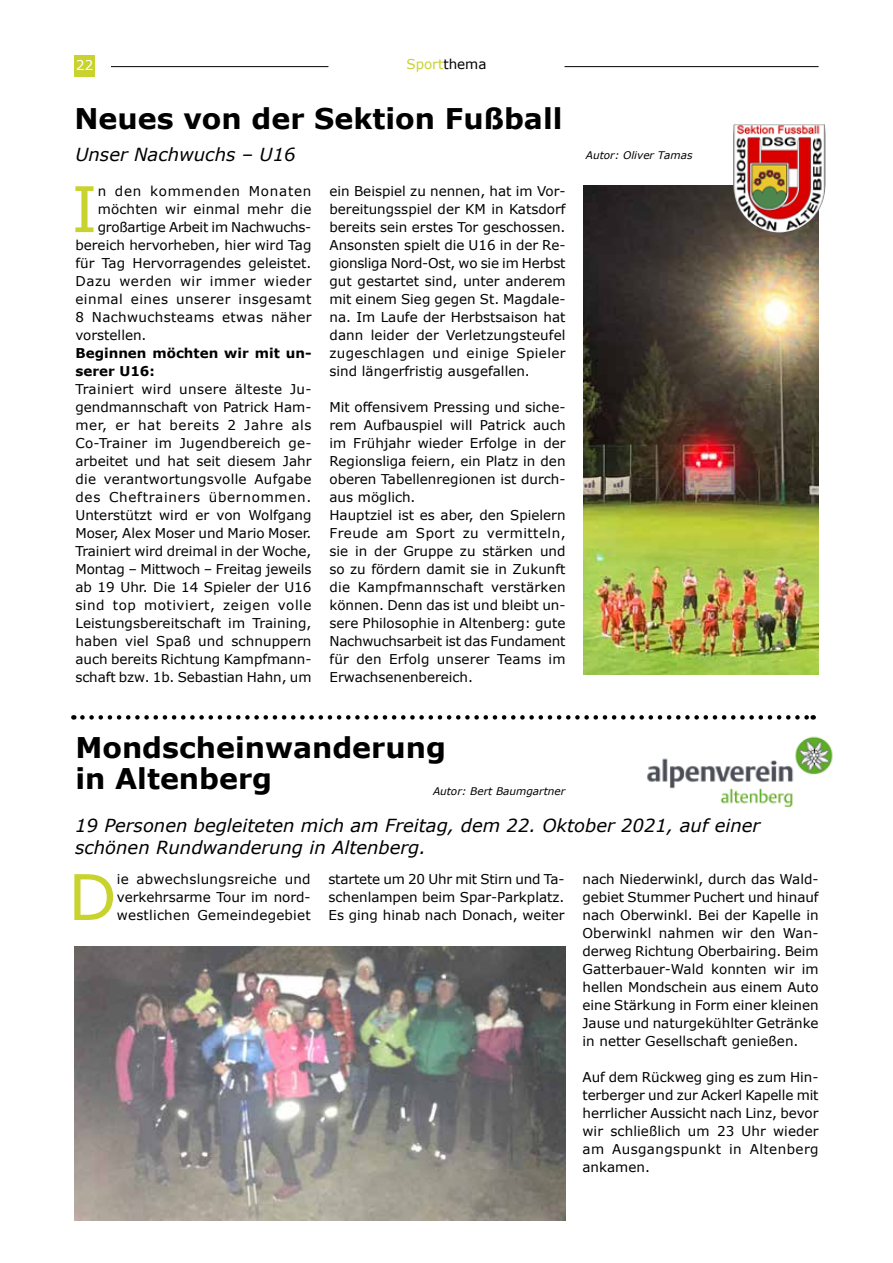
<style>
.page{position:relative;width:893px;height:1263px;background:#fff}
.page>*{position:absolute;margin:0;border:0;box-sizing:border-box;transform-origin:0 0}
.t1{font:63px "Verdana";color:#c8d32d}
.t2{font:700 28.5px/31.5px "Verdana";color:#000}
.t3{font:italic 18px/22.5px "Verdana";color:#000}
.t4{font:13.5px/18px "Verdana";color:#000;text-align:justify}
.t5{font:700 13.5px/18px "Verdana";color:#000}
.t6{font:13.5px "Verdana";letter-spacing:.035em;color:#000}
.t7{font:13.5px "Verdana";letter-spacing:.03em;color:#000}
.t8{font:13.5px "Verdana";letter-spacing:.04em;color:#000}
.t9{font:13.5px "Verdana";letter-spacing:.055em;color:#000}
.t10{font:13.5px "Verdana";color:#c8d32d}
.t11{font:13.5px "Verdana";color:#fff}
.t12{font:italic 10.5px "Verdana";color:#000}
.s1{color:#000}
</style>
<div class="page">
<div style="left:74px;top:56px;width:21px;height:21px;background:#c8d32d"></div>
<hr style="left:111px;top:66px;width:217px;height:1px;background:#000">
<hr style="left:564px;top:66px;width:255px;height:1px;background:#000">
<img style="left:647px;top:736px;width:186px;height:72px">
<img style="left:583px;top:186px;width:236px;height:488px">
<img style="left:733px;top:124px;width:93px;height:109px">
<img style="left:74px;top:946px;width:491px;height:274px">
<svg style="left:82px;top:715px;width:732px;height:5px"></svg>
<p class="t11" style="left:76px;top:56px;width:19px">22</p>
<p class="t10" style="left:406px;top:55px;width:82px">Sport<span class="s1">thema</span></p>
<h2 class="t2" style="left:74px;top:103px;width:490px">Neues von der Sektion Fußball</h2>
<h3 class="t3" style="left:75px;top:143px;width:222px">Unser Nachwuchs – U16</h3>
<h1 class="t1" style="left:71px;top:166px;width:28px">I</h1>
<p class="t9" style="left:98px;top:182px;width:215px">n den kommenden Monaten</p>
<p class="t4" style="left:98px;top:200px;width:215px">möchten wir einmal mehr die</p>
<p class="t4" style="left:98px;top:218px;width:215px">großartige Arbeit im Nachwuchs-</p>
<p class="t4" style="left:75px;top:236px;width:238px">bereich hervorheben, hier wird Tag</p>
<p class="t4" style="left:75px;top:254px;width:238px">für Tag Hervorragendes geleistet.</p>
<p class="t8" style="left:75px;top:272px;width:238px">Dazu werden wir immer wieder</p>
<p class="t6" style="left:75px;top:290px;width:238px">einmal eines unserer insgesamt</p>
<p class="t7" style="left:75px;top:308px;width:238px">8 Nachwuchsteams etwas näher</p>
<p class="t4" style="left:75px;top:326px;width:73px">vorstellen.</p>
<p class="t5" style="left:75px;top:344px;width:238px">Beginnen möchten wir mit un&shy;serer U16:</p>
<p class="t4" style="left:75px;top:380px;width:238px">Trainiert wird unsere älteste Ju&shy;gendmannschaft von Patrick Ham&shy;mer, er hat bereits 2 Jahre als Co-Trainer im Jugendbereich ge&shy;arbeitet und hat seit diesem Jahr die verantwortungsvolle Aufgabe des Cheftrainers übernommen.<br>Unterstützt wird er von Wolfgang Moser, Alex Moser und Mario Moser.<br>Trainiert wird dreimal in der Woche, Montag – Mittwoch – Freitag jeweils ab 19 Uhr. Die 14 Spieler der U16 sind top motiviert, zeigen volle Leistungsbereitschaft im Training, haben viel Spaß und schnuppern auch bereits Richtung Kampfmann&shy;schaft bzw. 1b. Sebastian Hahn, um</p>
<p class="t4" style="left:329px;top:182px;width:238px">ein Beispiel zu nennen, hat im Vor&shy;bereitungsspiel der KM in Katsdorf bereits sein erstes Tor geschossen.<br>Ansonsten spielt die U16 in der Re&shy;gionsliga Nord-Ost, wo sie im Herbst gut gestartet sind, unter anderem mit einem Sieg gegen St. Magdale&shy;na. Im Laufe der Herbstsaison hat dann leider der Verletzungsteufel zugeschlagen und einige Spieler sind längerfristig ausgefallen.</p>
<p class="t4" style="left:329px;top:398px;width:238px;text-align:left">Mit offensivem Pressing und siche&shy;rem Aufbauspiel will Patrick auch im Frühjahr wieder Erfolge in der<br>Regionsliga feiern, ein Platz in den oberen Tabellenregionen ist durch&shy;aus möglich.<br>Hauptziel ist es aber, den Spielern<br>Freude am Sport zu vermitteln, sie in der Gruppe zu stärken und so zu fördern damit sie in Zukunft die Kampfmannschaft verstärken können. Denn das ist und bleibt un&shy;sere Philosophie in Altenberg: gute<br>Nachwuchsarbeit ist das Fundament für den Erfolg unserer Teams im<br>Erwachsenenbereich.</p>
<p class="t12" style="left:586px;top:148px;width:108px">Autor: Oliver Tamas</p>
<h2 class="t2" style="left:75px;top:731px;width:372px">Mondscheinwanderung in Altenberg</h2>
<h3 class="t3" style="left:75px;top:814px;width:686px">19 Personen begleiteten mich am Freitag, dem 22. Oktober 2021, auf einer schönen Rundwanderung in Altenberg.</h3>
<p class="t12" style="left:433px;top:783px;width:134px">Autor: Bert Baumgartner</p>
<h1 class="t1" style="left:68px;top:854px;width:50px">D</h1>
<p class="t4" style="left:117px;top:870px;width:195px">ie abwechslungsreiche und verkehrsarme Tour im nord&shy;westlichen Gemeindegebiet</p>
<p class="t4" style="left:328px;top:870px;width:238px">startete um 20 Uhr mit Stirn und Ta&shy;schenlampen beim Spar-Parkplatz.<br>Es ging hinab nach Donach, weiter</p>
<p class="t4" style="left:582px;top:870px;width:238px">nach Niederwinkl, durch das Wald&shy;gebiet Stummer Puchert und hinauf nach Oberwinkl. Bei der Kapelle in Oberwinkl nahmen wir den Wan&shy;derweg Richtung Oberbairing. Beim Gatterbauer-Wald konnten wir im hellen Mondschein aus einem Auto eine Stärkung in Form einer kleinen Jause und naturgekühlter Getränke in netter Gesellschaft genießen.</p>
<p class="t4" style="left:582px;top:1068px;width:238px">Auf dem Rückweg ging es zum Hin&shy;terberger und zur Ackerl Kapelle mit herrlicher Aussicht nach Linz, bevor wir schließlich um 23 Uhr wieder am Ausgangspunkt in Altenberg ankamen.</p>
</div>
